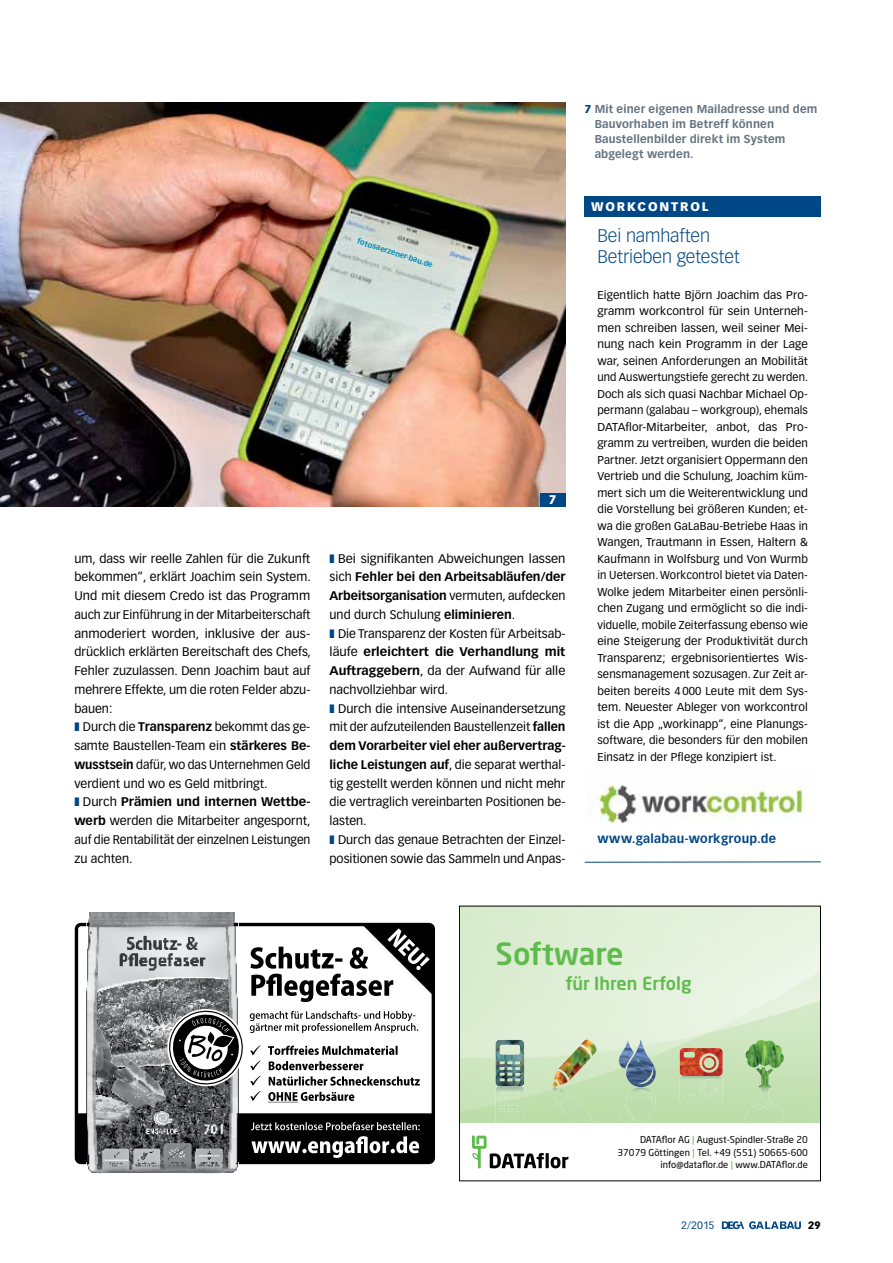
<style>
.page{position:relative;width:893px;height:1263px;background:#fff}
.page>*{position:absolute;margin:0;border:0;box-sizing:border-box;transform-origin:0 0}
.t1{font:500 30.3px "Neo Sans Std";color:#5fbb4d}
.t2{font:300 18px/21px "Vectora LT Std";letter-spacing:-.01em;color:#004785}
.t3{font:500 17.85px "Neo Sans Std";color:#5fbb4d}
.t4{font:12.3px/18.8px "Vectora LT Std";color:#000}
.t5{font:700 12.3px "Vectora LT Std";letter-spacing:.02em;color:#004785}
.t6{font:900 12.3px "Vectora LT Std";letter-spacing:.155em;color:#fff}
.t7{font:11.25px/16.5px "Vectora LT Std";letter-spacing:.01em;color:#000;text-align:justify}
.t8{font:700 11.25px/15px "Vectora LT Std";letter-spacing:.015em;color:#657380}
.t9{font:10.5px "Vectora LT Std";color:#004785}
.t10{font:900 10.5px "Vectora LT Std";color:#000}
.t11{font:9.45px/12.9px "Neo Sans Std";color:#000;text-align:right}
.t12{font:700 7.5px "Vectora LT Std";color:#0088b2}
.s1{color:#004785}
.s2{font-weight:700}
.s3{font-weight:900;color:#004785}
.s4{color:#5fbb4d}
</style>
<div class="page">
<div style="left:585px;top:196px;width:236px;height:21px;background:#004785"></div>
<hr style="left:585px;top:861px;width:236px;height:2px;background:#004785">
<img style="left:0;top:102px;width:566px;height:404px">
<img style="left:587px;top:785px;width:225px;height:39px">
<svg style="left:722px;top:1221px;width:79px;height:8px"></svg>
<div style="left:540px;top:493px;width:26px;height:13px;background:#004785"></div>
<svg style="left:76px;top:925px;width:357px;height:237px"></svg>
<img style="left:87px;top:912px;width:151px;height:261px">
<img style="left:87px;top:923px;width:151px;height:241px">
<img style="left:87px;top:1113px;width:151px;height:49px">
<svg style="left:163px;top:928px;width:267px;height:174px"></svg>
<svg style="left:251px;top:1122px;width:169px;height:36px"></svg>
<svg style="left:472px;top:1135px;width:96px;height:33px"></svg>
<img style="left:552px;top:1040px;width:44px;height:83px">
<img style="left:619px;top:1039px;width:37px;height:48px">
<img style="left:626px;top:1087px;width:30px;height:36px">
<img style="left:619px;top:1105px;width:15px;height:18px">
<img style="left:680px;top:1048px;width:43px;height:56px">
<img style="left:702px;top:1082px;width:14px;height:14px">
<img style="left:745px;top:1040px;width:39px;height:47px">
<img style="left:756px;top:1087px;width:18px;height:19px">
<img style="left:745px;top:1106px;width:39px;height:17px">
<img style="left:496px;top:1040px;width:28px;height:83px">
<div style="left:459px;top:906px;width:362px;height:275px;border:1px solid #000"></div>
<p class="t12" style="left:359px;top:236px;width:80px;rotate:18deg">fotosaerzener-bau.de</p>
<p class="t6" style="left:549px;top:492px;width:9px">7</p>
<p class="t4" style="left:74px;top:549px;width:238px">um, dass wir reelle Zahlen für die Zukunft bekommen“, erklärt Joachim sein System.<br>Und mit diesem Credo ist das Programm auch zur Einführung in der Mitarbeiterschaft anmoderiert worden, inklusive der aus&shy;drücklich erklärten Bereitschaft des Chefs, Fehler zuzulassen. Denn Joachim baut auf mehrere Effekte, um die roten Felder abzu&shy;bauen:<br><span class="s1">❚</span> Durch die <span class="s2">Transparenz</span> bekommt das ge&shy;samte Baustellen-Team ein <span class="s2">stärkeres Be&shy;wusstsein</span> dafür, wo das Unternehmen Geld verdient und wo es Geld mitbringt.<br><span class="s1">❚</span> Durch <span class="s2">Prämien und internen Wettbe&shy;werb</span> werden die Mitarbeiter angespornt, auf die Rentabilität der einzelnen Leistungen zu achten.</p>
<p class="t4" style="left:330px;top:549px;width:238px"><span class="s1">❚</span> Bei signifikanten Abweichungen lassen sich <span class="s2">Fehler bei den Arbeitsabläufen/der Arbeitsorganisation</span> vermuten, aufdecken und durch Schulung <span class="s2">eliminieren</span>.<br><span class="s1">❚</span> Die Transparenz der Kosten für Arbeitsab&shy;läufe <span class="s2">erleichtert die Verhandlung mit Auftraggebern</span>, da der Aufwand für alle nachvollziehbar wird.<br><span class="s1">❚</span> Durch die intensive Auseinandersetzung mit der aufzuteilenden Baustellenzeit <span class="s2">fallen dem Vorarbeiter viel eher außervertrag&shy;liche Leistungen auf</span>, die separat werthal&shy;tig gestellt werden können und nicht mehr die vertraglich vereinbarten Positionen be&shy;lasten.<br><span class="s1">❚</span> Durch das genaue Betrachten der Einzel&shy;positionen sowie das Sammeln und Anpas-</p>
<p class="t8" style="left:595px;top:101px;width:224px;text-indent:-10px"><span class="s3">7</span> Mit einer eigenen Mailadresse und dem<br>Bauvorhaben im Betreff können<br>Baustellenbilder direkt im System abgelegt werden.</p>
<p class="t6" style="left:591px;top:199px;width:118px">WORKCONTROL</p>
<h2 class="t2" style="left:597px;top:225px;width:144px">Bei namhaften<br>Betrieben getestet</h2>
<p class="t7" style="left:597px;top:287px;width:212px">Eigentlich hatte Björn Joachim das Pro&shy;gramm workcontrol für sein Unterneh&shy;men schreiben lassen, weil seiner Mei&shy;nung nach kein Programm in der Lage war, seinen Anforderungen an Mobilität und Auswertungstiefe gerecht zu werden.<br>Doch als sich quasi Nachbar Michael Op&shy;permann (galabau – workgroup), ehemals DATAflor-Mitarbeiter, anbot, das Pro&shy;gramm zu vertreiben, wurden die beiden Partner. Jetzt organisiert Oppermann den Vertrieb und die Schulung, Joachim küm&shy;mert sich um die Weiterentwicklung und die Vorstellung bei größeren Kunden; et&shy;wa die großen GaLaBau-Betriebe Haas in Wangen, Trautmann in Essen, Haltern &amp; Kaufmann in Wolfsburg und Von Wurmb in Uetersen. Workcontrol bietet via Daten-Wolke jedem Mitarbeiter einen persönli&shy;chen Zugang und ermöglicht so die indi&shy;viduelle, mobile Zeiterfassung ebenso wie eine Steigerung der Produktivität durch Transparenz; ergebnisorientiertes Wis&shy;sensmanagement sozusagen. Zur Zeit ar&shy;beiten bereits 4 000 Leute mit dem Sys&shy;tem. Neuester Ableger von workcontrol ist die App „workinapp“, eine Planungs&shy;software, die besonders für den mobilen Einsatz in der Pflege konzipiert ist.</p>
<p class="t5" style="left:597px;top:831px;width:180px">www.galabau-workgroup.de</p>
<h1 class="t1" style="left:496px;top:935px;width:130px">Software</h1>
<h3 class="t3" style="left:565px;top:972px;width:128px">für Ihren Erfolg</h3>
<p class="t11" style="left:617px;top:1132px;width:192px">DATAflor AG <span class="s4">|</span> August-Spindler-Straße 20<br>37079 Göttingen <span class="s4">|</span> Tel. +49 (551) 50665-600 info@dataflor.de <span class="s4">|</span> www.DATAflor.de</p>
<p class="t9" style="left:681px;top:1219px;width:35px">2/2015</p>
<p class="t10" style="left:808px;top:1218px;width:14px">29</p>
</div>
